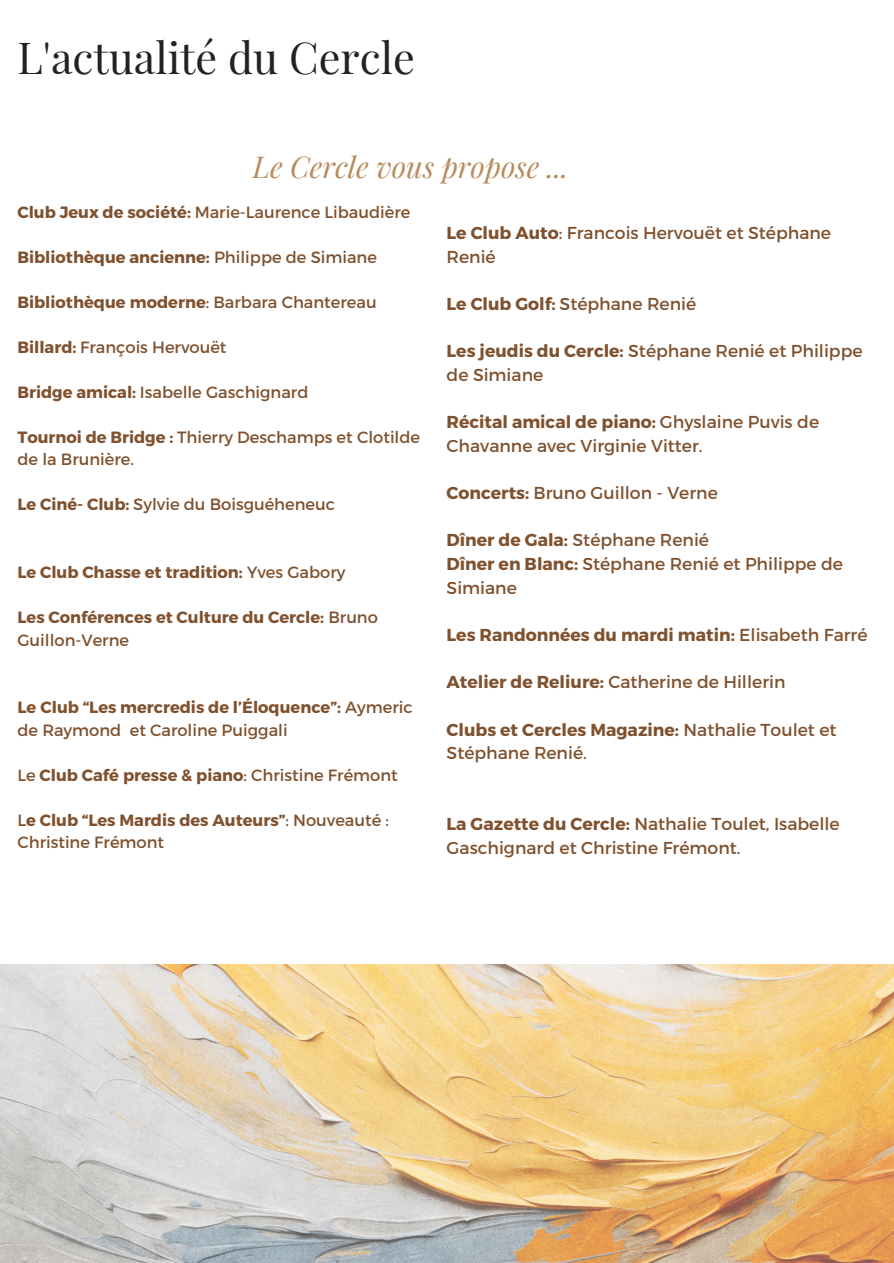
<style>
.page{position:relative;width:894px;height:1263px;background:#fff}
.page>*{position:absolute;margin:0;border:0;box-sizing:border-box;transform-origin:0 0}
.t1{font:43.2px "Playfair Display";color:#222}
.t2{font:italic 29.55px "Playfair Display";color:#b88b5e}
.t3{font:17.25px/23.7px "Montserrat";color:#7f512e}
.t4{font:700 17.25px "Montserrat";color:#7f512e}
.t5{font:700 16.35px/22.5px "Montserrat";color:#7f512e}
.t6{font:16.35px/22.5px "Montserrat";color:#7f512e}
.s1{font-weight:700}
.s2{font-weight:400}
</style>
<div class="page">
<img style="left:0;top:965px;width:894px;height:298px">
<h1 class="t1" style="left:17px;top:27px;width:399px">L'actualité du Cercle</h1>
<h2 class="t2" style="left:253px;top:146px;width:317px">Le Cercle vous propose ...</h2>
<p class="t6" style="left:17px;top:200px;width:394px"><span class="s1">Club Jeux de société:</span> Marie-Laurence Libaudière</p>
<p class="t5" style="left:17px;top:245px;width:361px">Bibliothèque ancienne: <span class="s2">Philippe de Simiane</span></p>
<p class="t5" style="left:17px;top:290px;width:361px">Bibliothèque moderne<span class="s2">: Barbara Chantereau</span></p>
<p class="t6" style="left:17px;top:335px;width:211px"><span class="s1">Billard:</span> François Hervouët</p>
<p class="t6" style="left:17px;top:380px;width:293px"><span class="s1">Bridge amical:</span> Isabelle Gaschignard</p>
<p class="t6" style="left:17px;top:425px;width:404px"><span class="s1">Tournoi de Bridge :</span> Thierry Deschamps et Clotilde de la Brunière.</p>
<p class="t6" style="left:17px;top:493px;width:319px"><span class="s1">Le Ciné- Club:</span> Sylvie du Boisguéheneuc</p>
<p class="t5" style="left:17px;top:560px;width:329px">Le Club Chasse et tradition: <span class="s2">Yves Gabory</span></p>
<p class="t5" style="left:17px;top:605px;width:362px">Les Conférences et Culture du Cercle: <span class="s2">Bruno<br>Guillon-Verne</span></p>
<p class="t5" style="left:17px;top:695px;width:397px">Le Club “Les mercredis de l’Éloquence”: <span class="s2">Aymeric de Raymond et Caroline Puiggali</span></p>
<p class="t5" style="left:17px;top:763px;width:382px"><span class="s2">Le</span> Club Café presse &amp; piano<span class="s2">: Christine Frémont</span></p>
<p class="t6" style="left:17px;top:808px;width:373px">L<span class="s1">e Club “Les Mardis des Auteurs”</span>: Nouveauté :<br>Christine Frémont</p>
<p class="t3" style="left:447px;top:220px;width:386px"><span class="s1">Le Club Auto</span>: Francois Hervouët et Stéphane<br>Renié</p>
<p class="t3" style="left:447px;top:291px;width:251px"><span class="s1">Le Club Golf:</span> Stéphane Renié</p>
<p class="t3" style="left:447px;top:338px;width:417px"><span class="s1">Les jeudis du Cercle:</span> Stéphane Renié et Philippe de Simiane</p>
<p class="t3" style="left:447px;top:409px;width:374px"><span class="s1">Récital amical de piano:</span> Ghyslaine Puvis de<br>Chavanne avec Virginie Vitter.</p>
<p class="t3" style="left:447px;top:480px;width:273px"><span class="s1">Concerts:</span> Bruno Guillon - Verne</p>
<p class="t3" style="left:447px;top:528px;width:398px"><span class="s1">Dîner de Gala:</span> Stéphane Renié<br><span class="s1">Dîner en Blanc:</span> Stéphane Renié et Philippe de<br>Simiane</p>
<p class="t4" style="left:447px;top:624px;width:423px">Les Randonnées du mardi matin: <span class="s2">Elisabeth Farré</span></p>
<p class="t3" style="left:447px;top:669px;width:340px"><span class="s1">Atelier de Reliure:</span> Catherine de Hillerin</p>
<p class="t3" style="left:447px;top:717px;width:392px"><span class="s1">Clubs et Cercles Magazine:</span> Nathalie Toulet et<br>Stéphane Renié.</p>
<p class="t3" style="left:447px;top:811px;width:395px"><span class="s1">La Gazette du Cercle:</span> Nathalie Toulet, Isabelle<br>Gaschignard et Christine Frémont.</p>
</div>
